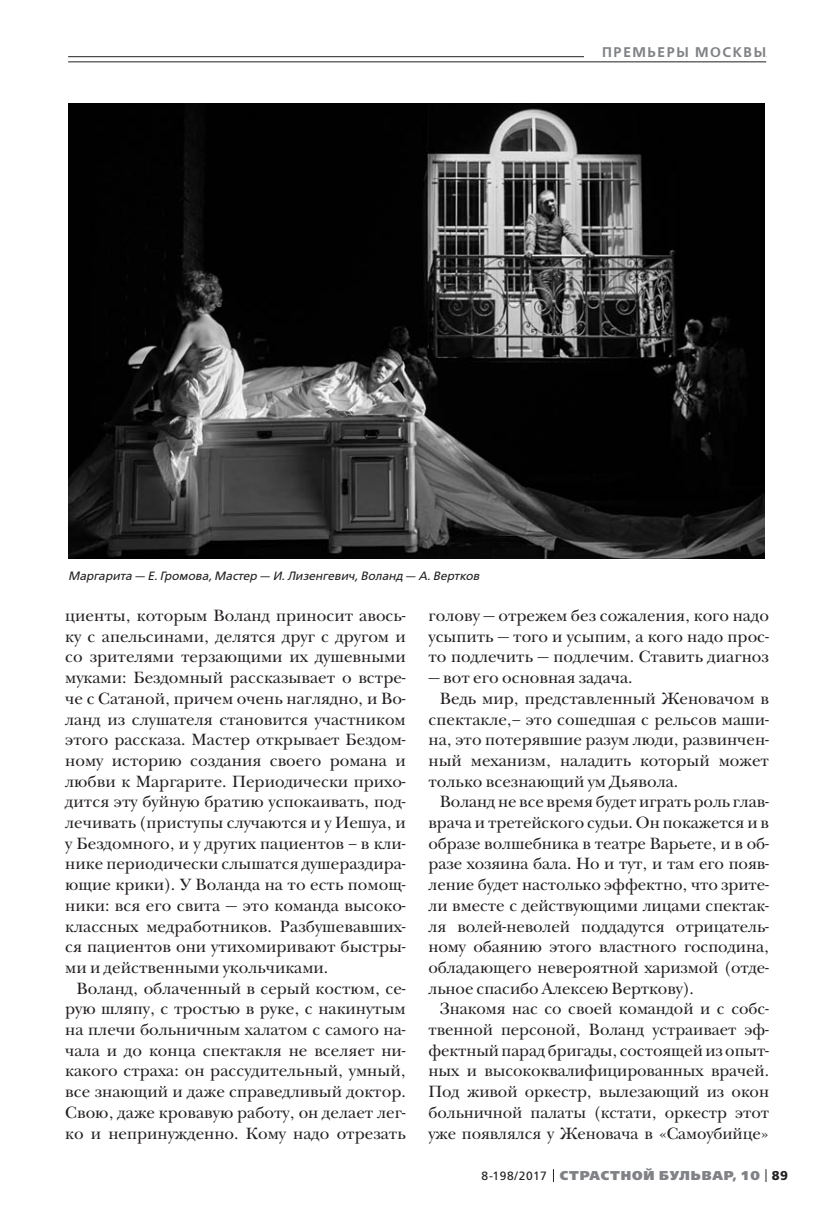
<style>
.page{position:relative;width:823px;height:1219px;background:#fff}
.page>*{position:absolute;margin:0;border:0;box-sizing:border-box;transform-origin:0 0}
.t1{font:16.8px/20.6px "New Baskerville ITC";letter-spacing:-.005em;color:#231f20;text-align:justify}
.t2{font:600 14px "Free Set";letter-spacing:.11em;color:#808285}
.t3{font:800 12.8px "Free Set";letter-spacing:.07em;color:#808285}
.t4{font:italic 12px "Free Set";color:#231f20}
.s1{font-weight:400;font-size:12px;color:#231f20}
.s2{font-weight:700;color:#231f20}
</style>
<div class="page">
<svg style="left:765px;top:1169px;width:1px;height:13px"></svg>
<hr style="left:68px;top:56px;width:697px;height:1px;background:#231f20">
<div style="left:584px;top:41px;width:181px;height:21px;background:#fff"></div>
<hr style="left:68px;top:62px;width:697px;height:1px;background:#231f20">
<img style="left:68px;top:104px;width:696px;height:455px">
<p class="t2" style="left:602px;top:45px;width:165px">ПРЕМЬЕРЫ МОСКВЫ</p>
<p class="t4" style="left:68px;top:570px;width:412px">Маргарита — Е. Громова, Мастер — И. Лизенгевич, Воланд — А. Вертков</p>
<p class="t1" style="left:65px;top:607px;width:342px">циенты, которым Воланд приносит авось&shy;ку с апельсинами, делятся друг с другом и со зрителями терзающими их душевными муками: Бездомный рассказывает о встре&shy;че с Сатаной, причем очень наглядно, и Во&shy;ланд из слушателя становится участником этого рассказа. Мастер открывает Бездом&shy;ному историю создания своего романа и любви к Маргарите. Периодически прихо&shy;дится эту буйную братию успокаивать, под&shy;лечивать (приступы случаются и у Иешуа, и у Бездомного, и у других пациентов – в кли&shy;нике периодически слышатся душераздира&shy;ющие крики). У Воланда на то есть помощ&shy;ники: вся его свита — это команда высоко&shy;классных медработников. Разбушевавших&shy;ся пациентов они утихомиривают быстры&shy;ми и действенными укольчиками.</p>
<p class="t1" style="left:65px;top:979px;width:342px;text-indent:11px">Воланд, облаченный в серый костюм, се&shy;рую шляпу, с тростью в руке, с накинутым на плечи больничным халатом с самого на&shy;чала и до конца спектакля не вселяет ни&shy;какого страха: он рассудительный, умный, все знающий и даже справедливый доктор.<br>Свою, даже кровавую работу, он делает лег&shy;ко и непринужденно. Кому надо отрезать</p>
<p class="t1" style="left:428px;top:607px;width:342px">голову — отрежем без сожаления, кого надо усыпить — того и усыпим, а кого надо прос&shy;то подлечить — подлечим. Ставить диагноз</p>
<p class="t1" style="left:428px;top:669px;width:205px">— вот его основная задача.</p>
<p class="t1" style="left:439px;top:690px;width:330px">Ведь мир, представленный Женовачом в</p>
<p class="t1" style="left:428px;top:710px;width:342px">спектакле,– это сошедшая с рельсов маши-</p>
<p class="t1" style="left:428px;top:731px;width:342px">на, это потерявшие разум люди, развинчен-</p>
<p class="t1" style="left:428px;top:752px;width:342px">ный механизм, наладить который может</p>
<p class="t1" style="left:428px;top:772px;width:251px">только всезнающий ум Дьявола.</p>
<p class="t1" style="left:439px;top:793px;width:330px">Воланд не все время будет играть роль глав-</p>
<p class="t1" style="left:428px;top:814px;width:342px">врача и третейского судьи. Он покажется и в</p>
<p class="t1" style="left:428px;top:834px;width:342px">образе волшебника в театре Варьете, и в об-</p>
<p class="t1" style="left:428px;top:855px;width:342px">разе хозяина бала. Но и тут, и там его появ-</p>
<p class="t1" style="left:428px;top:876px;width:342px">ление будет настолько эффектно, что зрите-</p>
<p class="t1" style="left:428px;top:897px;width:342px">ли вместе с действующими лицами спектак-</p>
<p class="t1" style="left:428px;top:917px;width:342px">ля волей-неволей поддадутся отрицатель-</p>
<p class="t1" style="left:428px;top:938px;width:342px">ному обаянию этого властного господина,</p>
<p class="t1" style="left:428px;top:959px;width:342px">обладающего невероятной харизмой (отде-</p>
<p class="t1" style="left:428px;top:979px;width:267px">льное спасибо Алексею Верткову).</p>
<p class="t1" style="left:439px;top:1000px;width:330px">Знакомя нас со своей командой и с собс-</p>
<p class="t1" style="left:428px;top:1021px;width:342px">твенной персоной, Воланд устраивает эф-</p>
<p class="t1" style="left:428px;top:1041px;width:342px">фектный парад бригады, состоящей из опыт-</p>
<p class="t1" style="left:428px;top:1062px;width:342px">ных и высококвалифицированных врачей.</p>
<p class="t1" style="left:428px;top:1083px;width:342px">Под живой оркестр, вылезающий из окон</p>
<p class="t1" style="left:428px;top:1104px;width:342px">больничной палаты (кстати, оркестр этот</p>
<p class="t1" style="left:428px;top:1124px;width:342px">уже появлялся у Женовача в «Самоубийце»</p>
<p class="t3" style="left:481px;top:1169px;width:307px"><span class="s1">8-198/2017</span> СТРАСТНОЙ БУЛЬВАР, 10 <span class="s2">89</span></p>
</div>
